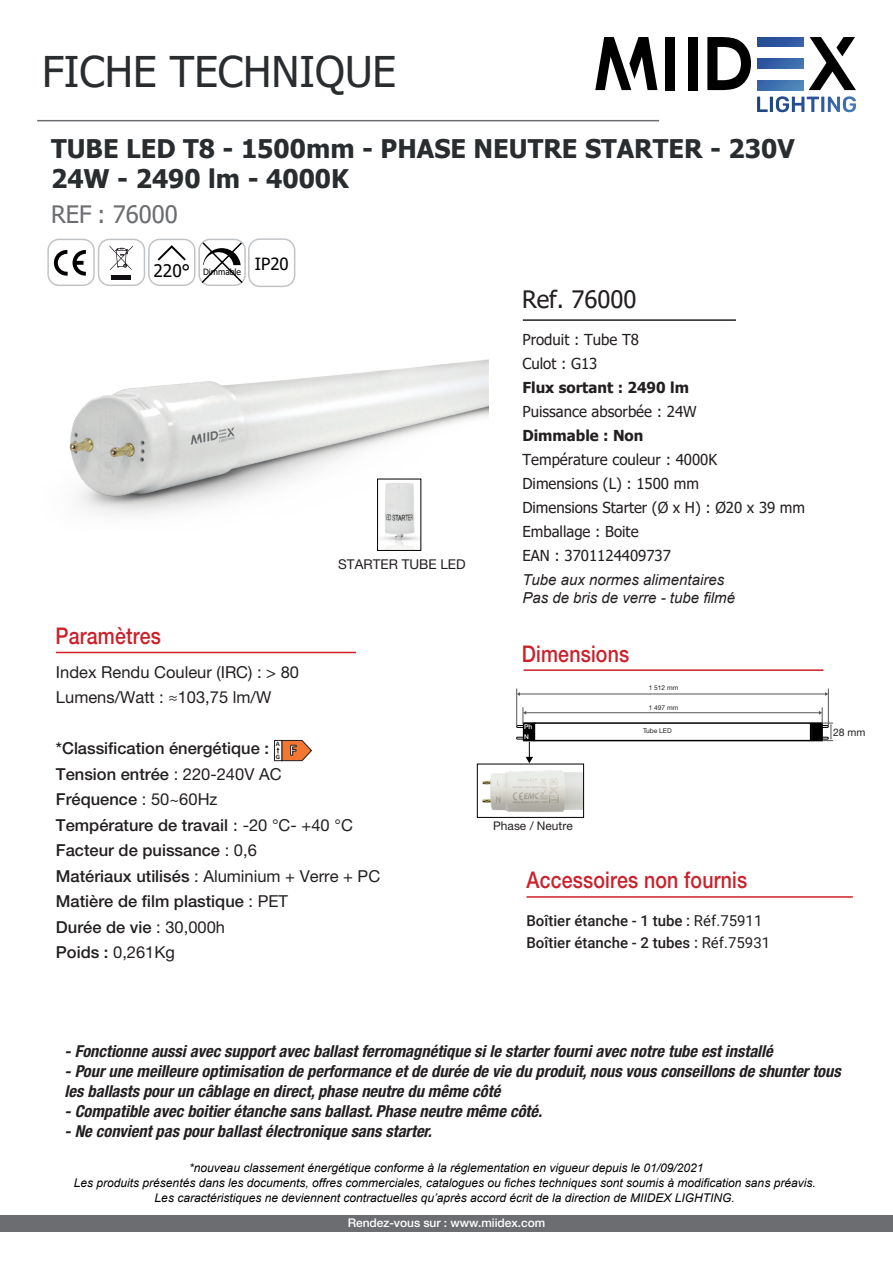
<style>
.page{position:relative;width:893px;height:1263px;background:#fff}
.page>*{position:absolute;margin:0;border:0;box-sizing:border-box;transform-origin:0 0}
.t1{font:42.3px "Tahoma";color:#292d2f}
.t2{font:700 25.65px/30.6px "Tahoma";color:#292d2f}
.t3{font:24px "Tahoma";color:#6c6d70}
.t4{font:24px "Tahoma";color:#231f20}
.t5{font:500 22.95px "Helvetica Neue LT Std";letter-spacing:.01em;color:#cb212b;scale:.85 1}
.t6{font:italic 700 condensed 16.5px/19.8px "Helvetica Neue LT Std";color:#231f20}
.t7{font:500 16.5px/25.5px "Helvetica Neue LT Std";color:#231f20}
.t8{font:16.5px/25.5px "Helvetica Neue LT Std";color:#231f20}
.t9{font:15.15px/24px "Tahoma";color:#231f20}
.t10{font:italic 15.15px/18px "Arial";color:#231f20}
.t11{font:700 15.15px "Tahoma";color:#231f20}
.t12{font:500 15px/22.5px "Roboto";color:#231f20}
.t13{font:13.5px "Helvetica Neue LT Std";color:#231f20}
.t14{font:italic 12px/14.4px "Arial";color:#000001;text-align:center}
.t15{font:500 12px "Helvetica Neue LT Std";letter-spacing:-.005em;color:#fff}
.t16{font:11.85px "Helvetica Neue LT Std";color:#231f20}
.t17{font:10.5px "Helvetica Neue LT Std";color:#231f20}
.t18{font:8.7px "Tahoma";color:#000}
.t19{font:700 6.75px/13.2px "Calibri";color:#231f20}
.t20{font:6.6px "Helvetica Neue LT Std";color:#231f20}
.t21{font:500 6.6px/10.6px "Helvetica Neue LT Std";color:#fff}
.s1{font-size:17.25px}
.s2{font-size:16.65px}
.s3{font-weight:400}
.s4{font-family:"Tahoma";font-weight:400;font-size:15.15px}
</style>
<div class="page">
<div style="left:0;top:1215px;width:893px;height:16px;background:#6c6d70"></div>
<div style="left:47px;top:239px;width:48px;height:47px;border:1px solid #c1c4c7;border-radius:11px"></div>
<div style="left:98px;top:239px;width:47px;height:47px;border:1px solid #c1c4c7;border-radius:11px"></div>
<svg style="left:54px;top:250px;width:32px;height:26px"></svg>
<svg style="left:110px;top:245px;width:23px;height:25px"></svg>
<div style="left:111px;top:275px;width:20px;height:5px;background:#0f0c12"></div>
<div style="left:148px;top:239px;width:48px;height:47px;border:1px solid #c1c4c7;border-radius:11px"></div>
<svg style="left:158px;top:245px;width:28px;height:16px"></svg>
<div style="left:198px;top:239px;width:48px;height:47px;border:1px solid #c1c4c7;border-radius:11px"></div>
<svg style="left:200px;top:241px;width:44px;height:44px"></svg>
<div style="left:248px;top:238px;width:47px;height:49px;border:1px solid #c1c4c7;border-radius:11px"></div>
<div style="left:534px;top:722px;width:277px;height:19px;border:2px solid #000"></div>
<div style="left:523px;top:722px;width:12px;height:19px;background:#000"></div>
<div style="left:811px;top:722px;width:12px;height:19px;background:#000;border:2px solid #000"></div>
<img style="left:379px;top:530px;width:40px;height:19px">
<div style="left:377px;top:479px;width:44px;height:72px;border:1px solid #000"></div>
<svg style="left:516px;top:737px;width:17px;height:26px"></svg>
<hr style="left:526px;top:712px;width:293px;height:1px;background:#535557">
<svg style="left:516px;top:707px;width:10px;height:21px"></svg>
<svg style="left:819px;top:707px;width:14px;height:34px"></svg>
<hr style="left:519px;top:694px;width:307px;height:1px;background:#535557">
<svg style="left:825px;top:692px;width:3px;height:4px"></svg>
<hr style="left:516px;top:688px;width:1px;height:38px;background:#535557">
<hr style="left:828px;top:688px;width:1px;height:38px;background:#535557">
<hr style="left:524px;top:669px;width:299px;height:2px;background:#d01f26">
<img style="left:482px;top:770px;width:100px;height:42px">
<div style="left:477px;top:764px;width:107px;height:54px;border:1px solid #000"></div>
<img style="left:69px;top:359px;width:419px;height:171px">
<svg style="left:274px;top:740px;width:2px;height:21px"></svg>
<svg style="left:276px;top:740px;width:36px;height:21px"></svg>
<hr style="left:56px;top:652px;width:300px;height:1px;background:#d01f26">
<hr style="left:526px;top:896px;width:327px;height:2px;background:#d01f26">
<hr style="left:523px;top:319px;width:213px;height:2px;background:#231f20">
<hr style="left:37px;top:120px;width:622px;height:1px;background:#6c6d70">
<svg style="left:809px;top:37px;width:47px;height:53px"></svg>
<svg style="left:707px;top:37px;width:44px;height:53px"></svg>
<div style="left:688px;top:37px;width:10px;height:53px;background:#000001"></div>
<div style="left:665px;top:37px;width:10px;height:53px;background:#000001"></div>
<svg style="left:757px;top:96px;width:99px;height:16px"></svg>
<svg style="left:595px;top:37px;width:62px;height:53px"></svg>
<svg style="left:757px;top:37px;width:46px;height:9px"></svg>
<svg style="left:757px;top:59px;width:46px;height:9px"></svg>
<svg style="left:757px;top:81px;width:46px;height:9px"></svg>
<h1 class="t1" style="left:42px;top:43px;width:356px">FICHE TECHNIQUE</h1>
<h2 class="t2" style="left:51px;top:134px;width:745px">TUBE LED T8 - 1500mm - PHASE NEUTRE STARTER - 230V<br>24W - 2490 lm - 4000K</h2>
<h3 class="t3" style="left:51px;top:198px;width:128px">REF : 76000</h3>
<p class="t18" style="left:154px;top:266px;width:137px"><span class="s1">220°</span> Dimmable <sup>IP20</sup></p>
<h3 class="t5" style="left:56px;top:622px;width:125px">Paramètres</h3>
<p class="t13" style="left:338px;top:556px;width:129px">STARTER TUBE LED</p>
<p class="t8" style="left:56px;top:659px;width:245px">Index Rendu Couleur (IRC) : &gt; 80<br>Lumens/Watt : <span class="s2">≈103,75</span> lm/W</p>
<p class="t7" style="left:56px;top:736px;width:326px">*Classification énergétique :<br>Tension entrée <span class="s3">: 220-240V AC<br></span>Fréquence <span class="s3">: 50~60Hz<br></span>Température de travail <span class="s4">:</span> <span class="s3">-20 °C- +40 °C<br></span>Facteur de puissance <span class="s3">: 0,6<br></span>Matériaux utilisés <span class="s3">: Aluminium + Verre + PC<br></span>Matière de film plastique <span class="s3">: PET<br></span>Durée de vie <span class="s3">: 30,000h<br></span>Poids : <span class="s3">0,261Kg</span></p>
<p class="t19" style="left:276px;top:737px;width:6px">A<br>G</p>
<h3 class="t4" style="left:522px;top:283px;width:116px">Ref. 76000</h3>
<p class="t9" style="left:522px;top:328px;width:118px">Produit : Tube T8<br>Culot : G13</p>
<p class="t11" style="left:522px;top:377px;width:168px">Flux sortant : 2490 lm</p>
<p class="t9" style="left:522px;top:400px;width:176px">Puissance absorbée : 24W</p>
<p class="t11" style="left:522px;top:425px;width:123px">Dimmable : Non</p>
<p class="t9" style="left:522px;top:448px;width:284px">Température couleur : 4000K<br>Dimensions (L) : 1500 mm<br>Dimensions Starter (Ø x H) : Ø20 x 39 mm<br>Emballage : Boite<br>EAN : 3701124409737</p>
<p class="t10" style="left:522px;top:571px;width:214px">Tube aux normes alimentaires<br>Pas de bris de verre - tube filmé</p>
<h3 class="t5" style="left:522px;top:640px;width:128px">Dimensions</h3>
<p class="t20" style="left:649px;top:684px;width:31px">1 512 mm</p>
<p class="t20" style="left:649px;top:704px;width:31px">1 497 mm</p>
<p class="t21" style="left:524px;top:721px;width:10px">Ph<br>N</p>
<p class="t20" style="left:643px;top:726px;width:30px">Tube LED</p>
<p class="t16" style="left:493px;top:819px;width:81px">Phase / Neutre</p>
<h3 class="t5" style="left:526px;top:866px;width:261px">Accessoires non fournis</h3>
<p class="t12" style="left:526px;top:908px;width:245px">Boîtier étanche - 1 tube : <span class="s3">Réf.75911<br></span>Boîtier étanche - 2 tubes : <span class="s3">Réf.75931</span></p>
<p class="t17" style="left:833px;top:726px;width:34px">28 mm</p>
<p class="t6" style="left:65px;top:1042px;width:710px">- Fonctionne aussi avec support avec ballast ferromagnétique si le starter fourni avec notre tube est installé</p>
<p class="t6" style="left:65px;top:1061px;width:778px">- Pour une meilleure optimisation de performance et de durée de vie du produit, nous vous conseillons de shunter tous les ballasts pour un câblage en direct, phase neutre du même côté</p>
<p class="t6" style="left:65px;top:1101px;width:479px">- Compatible avec boitier étanche sans ballast. Phase neutre même côté.</p>
<p class="t6" style="left:65px;top:1121px;width:369px">- Ne convient pas pour ballast électronique sans starter.</p>
<p class="t14" style="left:189px;top:1161px;width:516px">*nouveau classement énergétique conforme à la réglementation en vigueur depuis le 01/09/2021</p>
<p class="t14" style="left:74px;top:1176px;width:743px">Les produits présentés dans les documents, offres commerciales, catalogues ou fiches techniques sont soumis à modification sans préavis.<br>Les caractéristiques ne deviennent contractuelles qu’après accord écrit de la direction de MIIDEX LIGHTING.</p>
<p class="t15" style="left:348px;top:1216px;width:199px">Rendez-vous sur : www.miidex.com</p>
</div>
